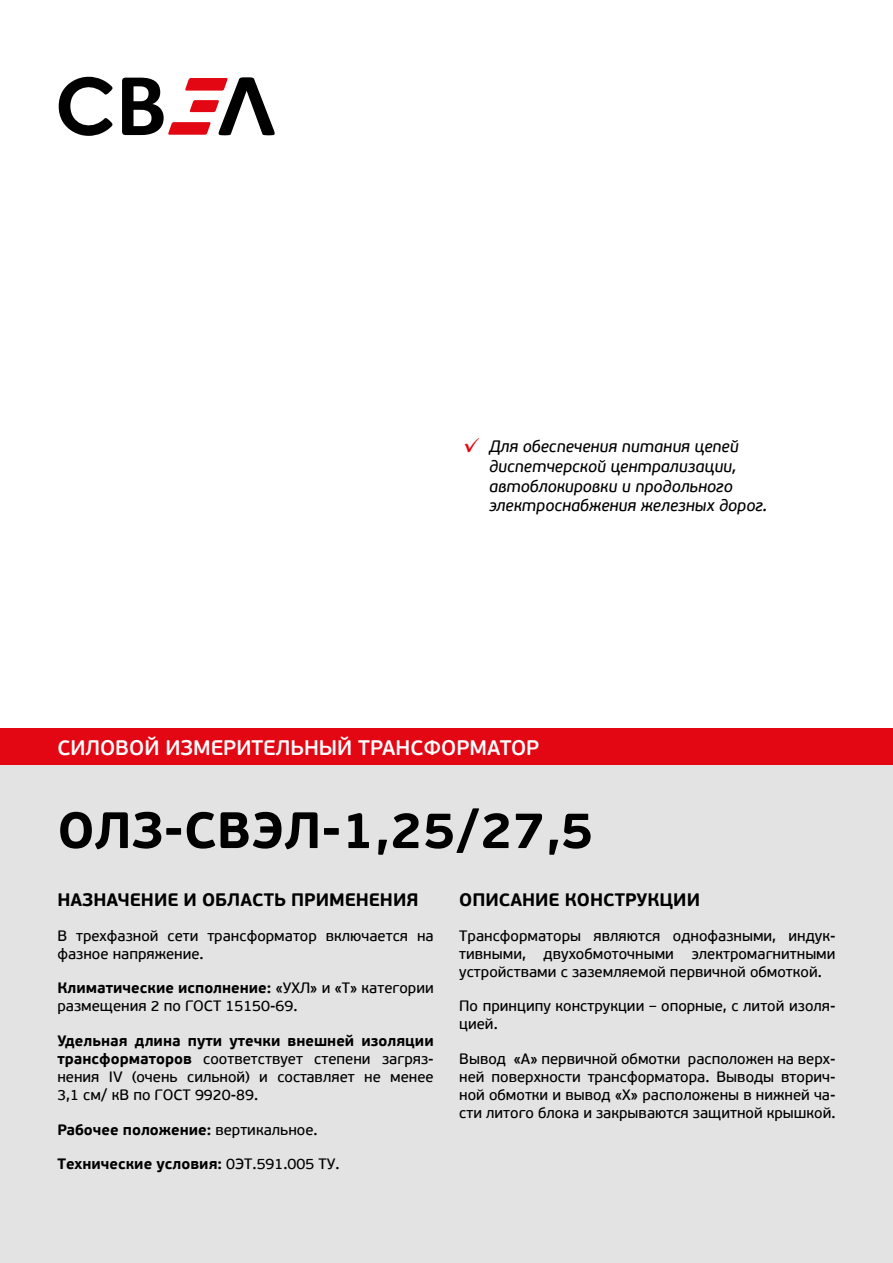
<style>
.page{position:relative;width:893px;height:1263px;background:#fff}
.page>*{position:absolute;margin:0;border:0;box-sizing:border-box;transform-origin:0 0}
.Заголовок_раздела_кр{font:700 51px "PF Beau Sans Pro";color:#000}
.Подзаголовок{font:600 21px "PF Beau Sans Pro";color:#fff}
.Подзаголовок_раздела{font:700 18px "PF Beau Sans Pro";color:#000}
.t1{font:italic 16.5px/19.8px "PF Beau Sans Pro Bbook";color:#000}
.Текст{font:15px/18px "PF Beau Sans Pro Bbook";color:#000}
.Текст-2{font:700 15px "PF Beau Sans Pro";color:#000}
.s1{font-family:"PF Beau Sans Pro";font-style:normal;font-size:21px;color:#e30613}
.s2{font-family:"PF Beau Sans Pro";font-weight:700}
.s3{font-family:"PF Beau Sans Pro Bbook";font-weight:400}
</style>
<div class="page">
<svg style="left:122px;top:77px;width:153px;height:58px"></svg>
<svg style="left:58px;top:77px;width:55px;height:59px"></svg>
<div style="left:0;top:765px;width:893px;height:498px;background:#e3e3e3"></div>
<div style="left:0;top:728px;width:893px;height:37px;background:#e30613"></div>
<p class="t1" style="left:489px;top:437px;width:280px;text-indent:-26px"><span class="s1">✓</span> Для обеспечения питания цепей диспетчерской централизации, автоблокировки и продольного электроснабжения железных дорог.</p>
<p class="Подзаголовок" style="left:57px;top:735px;width:483px">СИЛОВОЙ ИЗМЕРИТЕЛЬНЫЙ ТРАНСФОРМАТОР</p>
<p class="Заголовок_раздела_кр" style="left:57px;top:799px;width:538px">ОЛЗ-СВЭЛ-1,25/27,5</p>
<p class="Подзаголовок_раздела" style="left:57px;top:889px;width:363px">НАЗНАЧЕНИЕ И ОБЛАСТЬ ПРИМЕНЕНИЯ</p>
<p class="Текст" style="left:57px;top:927px;width:378px">В трехфазной сети трансформатор включается на фазное напряжение.</p>
<p class="Текст" style="left:57px;top:979px;width:378px"><span class="s2">Климатические исполнение:</span> «УХЛ» и «Т» категории размещения 2 по ГОСТ 15150-69.</p>
<p class="Текст" style="left:57px;top:1032px;width:378px;text-align:justify"><span class="s2">Удельная длина пути утечки внешней изоляции трансформаторов</span> соответствует степени загряз&shy;нения IV (очень сильной) и составляет не менее 3,1 см/ кВ по ГОСТ 9920-89.</p>
<p class="Текст-2" style="left:57px;top:1120px;width:262px">Рабочее положение: <span class="s3">вертикальное.</span></p>
<p class="Текст-2" style="left:57px;top:1154px;width:284px">Технические условия: <span class="s3">0ЭТ.591.005 ТУ.</span></p>
<p class="Подзаголовок_раздела" style="left:459px;top:889px;width:242px">ОПИСАНИЕ КОНСТРУКЦИИ</p>
<p class="Текст" style="left:459px;top:927px;width:378px;text-align:justify">Трансформаторы являются однофазными, индук&shy;тивными, двухобмоточными электромагнитными устройствами с заземляемой первичной обмоткой.</p>
<p class="Текст" style="left:459px;top:997px;width:378px">По принципу конструкции – опорные, с литой изоля&shy;цией.</p>
<p class="Текст" style="left:459px;top:1050px;width:378px;text-align:justify">Вывод «А» первичной обмотки расположен на верх&shy;ней поверхности трансформатора. Выводы вторич&shy;ной обмотки и вывод «Х» расположены в нижней ча&shy;сти литого блока и закрываются защитной крышкой.</p>
</div>
